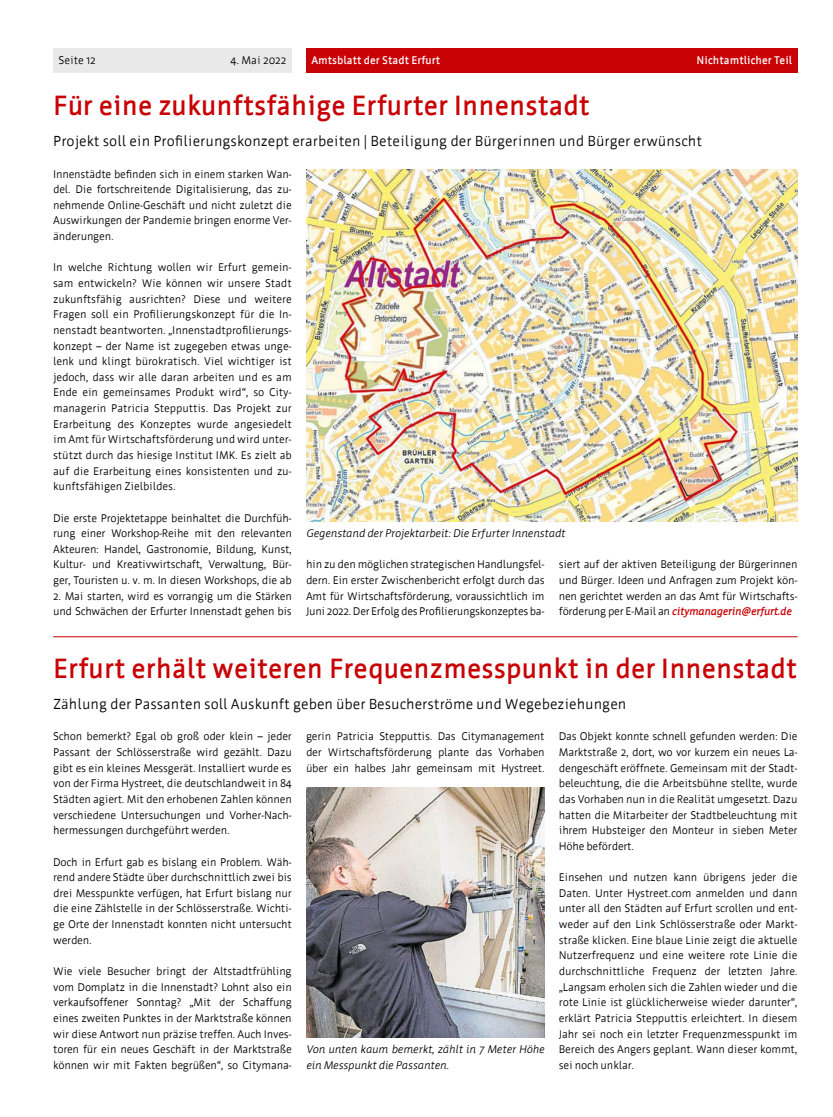
<style>
.page{position:relative;width:833px;height:1117px;background:#fff}
.page>*{position:absolute;margin:0;border:0;box-sizing:border-box;transform-origin:0 0}
.H1-u1{font:700 27.5px "Werk";color:#c80205}
.P-uz{font:14.38px "Werk";color:#000}
.P-Normal{font:11px/15.6px "Werk";letter-spacing:-.02em;color:#000;text-align:justify}
.t1{font:italic 11px/15.6px "Werk";letter-spacing:-.02em;color:#000}
.t2{font:700 11px "Werk";color:#fff}
.s1{font-weight:700;font-style:italic;color:#c80205}
</style>
<div class="page">
<div style="left:53px;top:48px;width:239px;height:25px;background:#e9e9e9"></div>
<div style="left:306px;top:48px;width:491px;height:25px;background:#c80205"></div>
<img style="left:306px;top:169px;width:491px;height:352px">
<img style="left:306px;top:787px;width:238px;height:250px">
<hr style="left:53px;top:636px;width:744px;height:1px;background:#c80205">
<p class="P-Normal" style="left:58px;top:53px;width:39px">Seite 12</p>
<p class="P-Normal" style="left:230px;top:53px;width:57px">4. Mai 2022</p>
<p class="t2" style="left:311px;top:55px;width:131px">Amtsblatt der Stadt Erfurt</p>
<p class="t2" style="left:696px;top:55px;width:97px">Nichtamtlicher Teil</p>
<h1 class="H1-u1" style="left:53px;top:90px;width:538px">Für eine zukunftsfähige Erfurter Innenstadt</h1>
<p class="P-uz" style="left:53px;top:133px;width:650px">Projekt soll ein Profilierungskonzept erarbeiten | Beteiligung der Bürgerinnen und Bürger erwünscht</p>
<p class="P-Normal" style="left:53px;top:166px;width:240px">Innenstädte befinden sich in einem starken Wan&shy;del. Die fortschreitende Digitalisierung, das zu&shy;nehmende Online-Geschäft und nicht zuletzt die Auswirkungen der Pandemie bringen enorme Ver&shy;änderungen.</p>
<p class="P-Normal" style="left:53px;top:260px;width:240px">In welche Richtung wollen wir Erfurt gemein&shy;sam entwickeln? Wie können wir unsere Stadt zukunftsfähig ausrichten? Diese und weitere Fragen soll ein Profilierungskonzept für die In&shy;nenstadt beantworten. „Innenstadtprofilierungs&shy;konzept – der Name ist zugegeben etwas unge&shy;lenk und klingt bürokratisch. Viel wichtiger ist jedoch, dass wir alle daran arbeiten und es am Ende ein gemeinsames Produkt wird“, so City&shy;managerin Patricia Stepputtis. Das Projekt zur Erarbeitung des Konzeptes wurde angesiedelt im Amt für Wirtschaftsförderung und wird unter&shy;stützt durch das hiesige Institut IMK. Es zielt ab auf die Erarbeitung eines konsistenten und zu&shy;kunftsfähigen Zielbildes.</p>
<p class="P-Normal" style="left:53px;top:510px;width:240px">Die erste Projektetappe beinhaltet die Durchfüh&shy;rung einer Workshop-Reihe mit den relevanten Akteuren: Handel, Gastronomie, Bildung, Kunst, Kultur- und Kreativwirtschaft, Verwaltung, Bür&shy;ger, Touristen u. v. m. In diesen Workshops, die ab</p>
<p class="P-Normal" style="left:53px;top:588px;width:240px">2. Mai starten, wird es vorrangig um die Stärken und Schwächen der Erfurter Innenstadt gehen bis</p>
<p class="t1" style="left:306px;top:525px;width:261px">Gegenstand der Projektarbeit: Die Erfurter Innenstadt</p>
<p class="P-Normal" style="left:306px;top:556px;width:240px">hin zu den möglichen strategischen Handlungsfel&shy;dern. Ein erster Zwischenbericht erfolgt durch das Amt für Wirtschaftsförderung, voraussichtlich im Juni 2022. Der Erfolg des Profilierungskonzeptes ba-</p>
<p class="P-Normal" style="left:559px;top:556px;width:240px">siert auf der aktiven Beteiligung der Bürgerinnen und Bürger. Ideen und Anfragen zum Projekt kön&shy;nen gerichtet werden an das Amt für Wirtschafts&shy;förderung per E-Mail an <span class="s1">citymanagerin@erfurt.de</span></p>
<h1 class="H1-u1" style="left:53px;top:653px;width:745px">Erfurt erhält weiteren Frequenzmesspunkt in der Innenstadt</h1>
<p class="P-uz" style="left:53px;top:695px;width:575px">Zählung der Passanten soll Auskunft geben über Besucherströme und Wegebeziehungen</p>
<p class="P-Normal" style="left:53px;top:728px;width:240px">Schon bemerkt? Egal ob groß oder klein – jeder Passant der Schlösserstraße wird gezählt. Dazu gibt es ein kleines Messgerät. Installiert wurde es von der Firma Hystreet, die deutschlandweit in 84<br>Städten agiert. Mit den erhobenen Zahlen können verschiedene Untersuchungen und Vorher-Nach&shy;hermessungen durchgeführt werden.</p>
<p class="P-Normal" style="left:53px;top:853px;width:240px">Doch in Erfurt gab es bislang ein Problem. Wäh&shy;rend andere Städte über durchschnittlich zwei bis drei Messpunkte verfügen, hat Erfurt bislang nur die eine Zählstelle in der Schlösserstraße. Wichti&shy;ge Orte der Innenstadt konnten nicht untersucht werden.</p>
<p class="P-Normal" style="left:53px;top:963px;width:240px">Wie viele Besucher bringt der Altstadtfrühling vom Domplatz in die Innenstadt? Lohnt also ein verkaufsoffener Sonntag? „Mit der Schaffung eines zweiten Punktes in der Marktstraße können wir diese Antwort nun präzise treffen. Auch Inves&shy;toren für ein neues Geschäft in der Marktstraße können wir mit Fakten begrüßen“, so Citymana-</p>
<p class="P-Normal" style="left:306px;top:728px;width:240px">gerin Patricia Stepputtis. Das Citymanagement der Wirtschaftsförderung plante das Vorhaben über ein halbes Jahr gemeinsam mit Hystreet.</p>
<p class="P-Normal" style="left:559px;top:728px;width:240px">Das Objekt konnte schnell gefunden werden: Die Marktstraße 2, dort, wo vor kurzem ein neues La&shy;dengeschäft eröffnete. Gemeinsam mit der Stadt&shy;beleuchtung, die die Arbeitsbühne stellte, wurde das Vorhaben nun in die Realität umgesetzt. Dazu hatten die Mitarbeiter der Stadtbeleuchtung mit ihrem Hubsteiger den Monteur in sieben Meter Höhe befördert.</p>
<p class="P-Normal" style="left:559px;top:869px;width:240px">Einsehen und nutzen kann übrigens jeder die Daten. Unter Hystreet.com anmelden und dann unter all den Städten auf Erfurt scrollen und ent&shy;weder auf den Link Schlösserstraße oder Markt&shy;straße klicken. Eine blaue Linie zeigt die aktuelle Nutzerfrequenz und eine weitere rote Linie die durchschnittliche Frequenz der letzten Jahre. „Langsam erholen sich die Zahlen wieder und die rote Linie ist glücklicherweise wieder darunter“, erklärt Patricia Stepputtis erleichtert. In diesem Jahr sei noch ein letzter Frequenzmesspunkt im Bereich des Angers geplant. Wann dieser kommt, sei noch unklar.</p>
<p class="t1" style="left:306px;top:1041px;width:240px">Von unten kaum bemerkt, zählt in 7 Meter Höhe ein Messpunkt die Passanten.</p>
</div>
